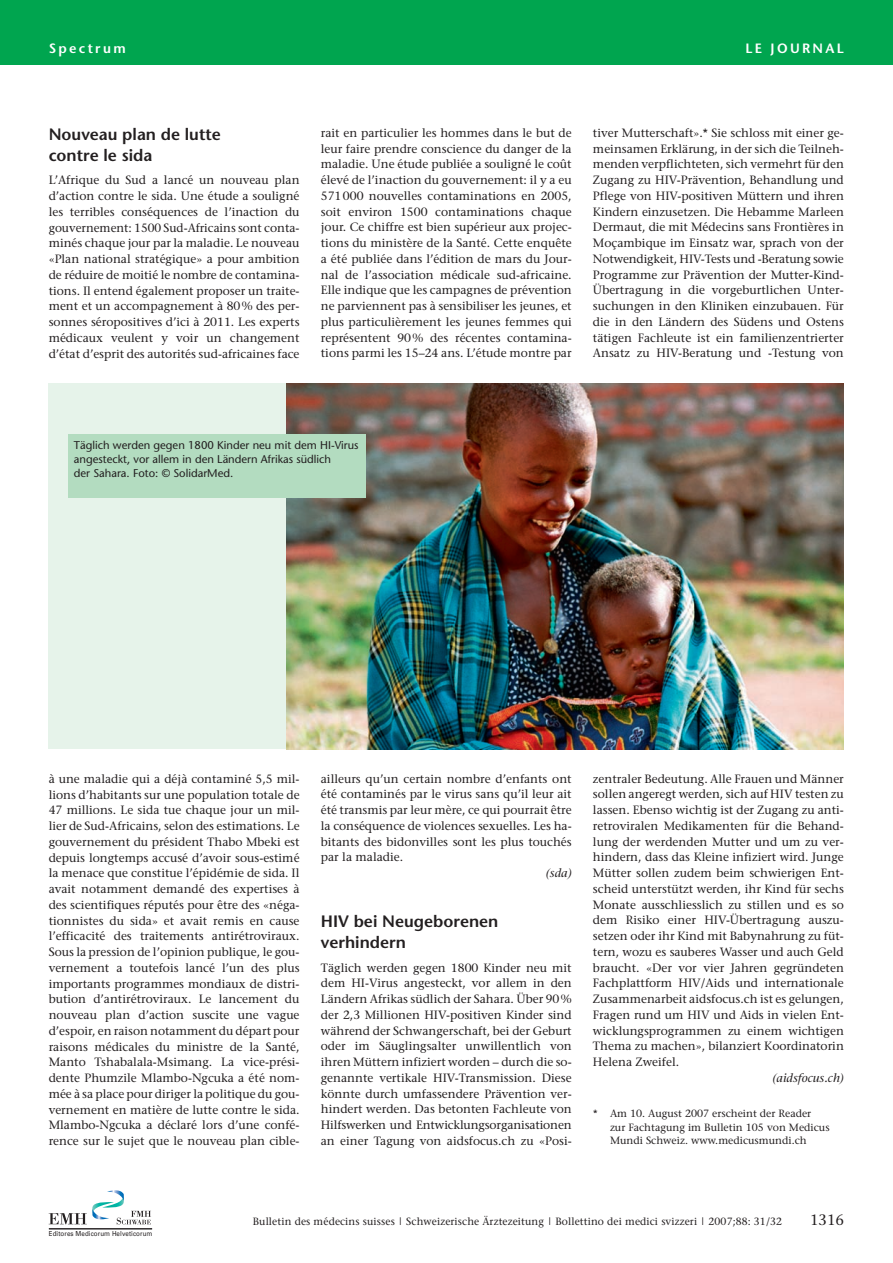
<style>
.page{position:relative;width:893px;height:1263px;background:#fff}
.page>*{position:absolute;margin:0;border:0;box-sizing:border-box;transform-origin:0 0}
.t1{font:600 16.5px/21px "Stone Sans";color:#231f20}
.t2{font:15px "Stone Serif";color:#231f20}
.t3{font:600 13.5px "Stone Sans";letter-spacing:.17em;color:#fff}
.t4{font:12px/15.8px "Stone Serif";color:#231f20;text-align:justify}
.t5{font:italic 12px "Stone Serif";color:#231f20}
.t6{font:11.25px/14.2px "Stone Sans";color:#231f20}
.t7{font:10.5px/13.5px "Stone Serif";color:#231f20}
.t8{font:6.9px "Univers";letter-spacing:.015em;color:#231f20;scale:.9 1}
</style>
<div class="page">
<svg style="left:49px;top:1190px;width:102px;height:34px"></svg>
<hr style="left:49px;top:1228px;width:103px;height:1px;background:#231f20">
<div style="left:0;top:0;width:893px;height:64px;background:#00a54f"></div>
<div style="left:49px;top:383px;width:795px;height:366px;background:#e6f3ea"></div>
<img style="left:287px;top:383px;width:557px;height:366px">
<div style="left:68px;top:434px;width:297px;height:64px;background:#b3dcc0"></div>
<p class="t3" style="left:49px;top:42px;width:79px">Spectrum</p>
<p class="t3" style="left:745px;top:42px;width:100px">LE JOURNAL</p>
<h1 class="t1" style="left:49px;top:126px;width:174px">Nouveau plan de lutte contre le sida</h1>
<p class="t4" style="left:49px;top:173px;width:252px">L’Afrique du Sud a lancé un nouveau plan d’action contre le sida. Une étude a souligné les terribles conséquences de l’inaction du gouvernement: 1500 Sud-Africains sont conta&shy;minés chaque jour par la maladie. Le nouveau «Plan national stratégique» a pour ambition de réduire de moitié le nombre de contamina&shy;tions. Il entend également proposer un traite&shy;ment et un accompagnement à 80% des per&shy;sonnes séropositives d’ici à 2011. Les experts médicaux veulent y voir un changement d’état d’esprit des autorités sud-africaines face</p>
<p class="t4" style="left:321px;top:126px;width:252px">rait en particulier les hommes dans le but de leur faire prendre conscience du danger de la maladie. Une étude publiée a souligné le coût élevé de l’inaction du gouvernement: il y a eu 571000 nouvelles contaminations en 2005, soit environ 1500 contaminations chaque jour. Ce chiffre est bien supérieur aux projec&shy;tions du ministère de la Santé. Cette enquête a été publiée dans l’édition de mars du Jour&shy;nal de l’association médicale sud-africaine.<br>Elle indique que les campagnes de prévention ne parviennent pas à sensibiliser les jeunes, et plus particulièrement les jeunes femmes qui représentent 90% des récentes contamina&shy;tions parmi les 15–24 ans. L’étude montre par</p>
<p class="t4" style="left:593px;top:126px;width:252px">tiver Mutterschaft».* Sie schloss mit einer ge&shy;meinsamen Erklärung, in der sich die Teilneh&shy;menden verpflichteten, sich vermehrt für den Zugang zu HIV-Prävention, Behandlung und Pflege von HIV-positiven Müttern und ihren Kindern einzusetzen. Die Hebamme Marleen Dermaut, die mit Médecins sans Frontières in Moçambique im Einsatz war, sprach von der Notwendigkeit, HIV-Tests und -Beratung sowie Programme zur Prävention der Mutter-Kind-Übertragung in die vorgeburtlichen Unter&shy;suchungen in den Kliniken einzubauen. Für die in den Ländern des Südens und Ostens tätigen Fachleute ist ein familienzentrierter Ansatz zu HIV-Beratung und -Testung von</p>
<p class="t6" style="left:74px;top:439px;width:286px">Täglich werden gegen 1800 Kinder neu mit dem HI-Virus angesteckt, vor allem in den Ländern Afrikas südlich<br>der Sahara. Foto: © SolidarMed.</p>
<p class="t4" style="left:49px;top:772px;width:252px">à une maladie qui a déjà contaminé 5,5 mil&shy;lions d’habitants sur une population totale de 47 millions. Le sida tue chaque jour un mil&shy;lier de Sud-Africains, selon des estimations. Le gouvernement du président Thabo Mbeki est depuis longtemps accusé d’avoir sous-estimé la menace que constitue l’épidémie de sida. Il avait notamment demandé des expertises à des scientifiques réputés pour être des «néga&shy;tionnistes du sida» et avait remis en cause l’efficacité des traitements antirétroviraux.<br>Sous la pression de l’opinion publique, le gou&shy;vernement a toutefois lancé l’un des plus importants programmes mondiaux de distri&shy;bution d’antirétroviraux. Le lancement du nouveau plan d’action suscite une vague d’espoir, en raison notamment du départ pour raisons médicales du ministre de la Santé, Manto Tshabalala-Msimang. La vice-prési&shy;dente Phumzile Mlambo-Ngcuka a été nom&shy;mée à sa place pour diriger la politique du gou&shy;vernement en matière de lutte contre le sida.<br>Mlambo-Ngcuka a déclaré lors d’une confé&shy;rence sur le sujet que le nouveau plan cible-</p>
<p class="t4" style="left:321px;top:772px;width:252px">ailleurs qu’un certain nombre d’enfants ont été contaminés par le virus sans qu’il leur ait été transmis par leur mère, ce qui pourrait être la conséquence de violences sexuelles. Les ha&shy;bitants des bidonvilles sont les plus touchés par la maladie.</p>
<p class="t5" style="left:546px;top:868px;width:27px">(sda)</p>
<h1 class="t1" style="left:321px;top:912px;width:179px">HIV bei Neugeborenen verhindern</h1>
<p class="t4" style="left:321px;top:960px;width:252px">Täglich werden gegen 1800 Kinder neu mit dem HI-Virus angesteckt, vor allem in den Ländern Afrikas südlich der Sahara. Über 90% der 2,3 Millionen HIV-positiven Kinder sind während der Schwangerschaft, bei der Geburt oder im Säuglingsalter unwillentlich von ihren Müttern infiziert worden – durch die so&shy;genannte vertikale HIV-Transmission. Diese könnte durch umfassendere Prävention ver&shy;hindert werden. Das betonten Fachleute von Hilfswerken und Entwicklungsorganisationen an einer Tagung von aidsfocus.ch zu «Posi-</p>
<p class="t4" style="left:593px;top:772px;width:252px">zentraler Bedeutung. Alle Frauen und Männer sollen angeregt werden, sich auf HIV testen zu lassen. Ebenso wichtig ist der Zugang zu anti&shy;retroviralen Medikamenten für die Behand&shy;lung der werdenden Mutter und um zu ver&shy;hindern, dass das Kleine infiziert wird. Junge Mütter sollen zudem beim schwierigen Ent&shy;scheid unterstützt werden, ihr Kind für sechs Monate ausschliesslich zu stillen und es so dem Risiko einer HIV-Übertragung auszu&shy;setzen oder ihr Kind mit Babynahrung zu füt&shy;tern, wozu es sauberes Wasser und auch Geld braucht. «Der vor vier Jahren gegründeten Fachplattform HIV/Aids und internationale Zusammenarbeit aidsfocus.ch ist es gelungen, Fragen rund um HIV und Aids in vielen Ent&shy;wicklungsprogrammen zu einem wichtigen Thema zu machen», bilanziert Koordinatorin Helena Zweifel.</p>
<p class="t5" style="left:773px;top:1073px;width:73px">(aidsfocus.ch)</p>
<p class="t7" style="left:610px;top:1108px;width:221px;text-indent:-17px">* Am 10. August 2007 erscheint der Reader<br>zur Fachtagung im Bulletin 105 von Medicus<br>Mundi Schweiz. www.medicusmundi.ch</p>
<p class="t8" style="left:49px;top:1229px;width:117px">Editores Medicorum Helveticorum</p>
<p class="t7" style="left:253px;top:1215px;width:531px">Bulletin des médecins suisses | Schweizerische Ärztezeitung | Bollettino dei medici svizzeri | 2007;88: 31/32</p>
<p class="t2" style="left:810px;top:1213px;width:35px">1316</p>
</div>
